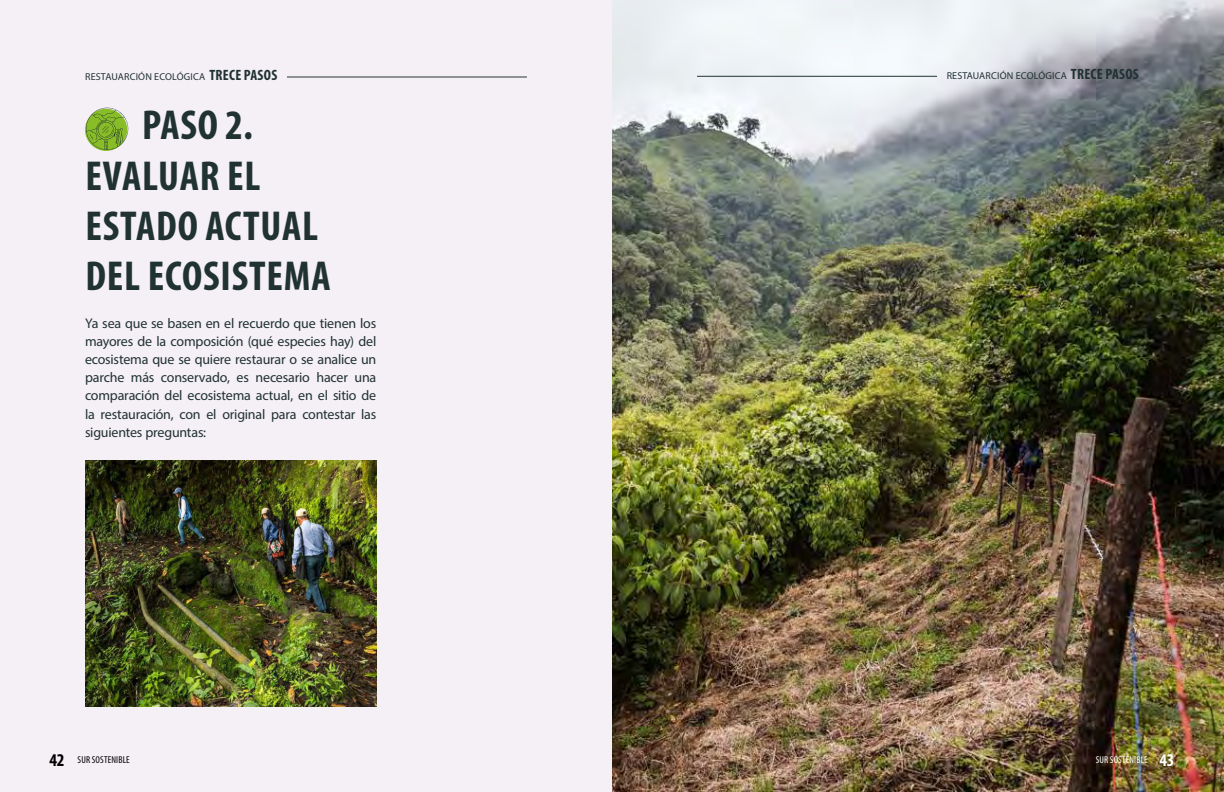
<style>
.page{position:relative;width:1224px;height:792px;background:#f5eff6}
.page>*{position:absolute;margin:0;border:0;box-sizing:border-box;transform-origin:0 0}
.t1{font:700 condensed 42px/50.4px "Myriad Pro";letter-spacing:.02em;color:#203232}
.t2{font:700 condensed 18px "Myriad Pro";color:#000}
.t3{font:14px/18px "Myriad Pro";letter-spacing:-.015em;color:#203232;text-align:justify}
.t4{font:10px "Myriad Pro";letter-spacing:.02em;color:#203232}
.t5{font:condensed 10px "Myriad Pro";letter-spacing:.015em;color:#fff}
.t6{font:condensed 10px "Myriad Pro";letter-spacing:.015em;color:#000}
.s1{font-weight:700;font-stretch:condensed;font-size:15px}
.s2{font-weight:700;font-size:18px}
</style>
<div class="page">
<img style="left:612px;top:0;width:612px;height:792px">
<img style="left:85px;top:460px;width:291px;height:247px">
<hr style="left:287px;top:77px;width:240px;height:1px;background:#283534">
<hr style="left:697px;top:76px;width:240px;height:1px;background:#203232">
<svg style="left:85px;top:109px;width:42px;height:42px"></svg>
<svg style="left:86px;top:108px;width:42px;height:42px"></svg>
<p class="t4" style="left:85px;top:70px;width:194px">RESTAUARCIÓN ECOLÓGICA <span class="s1">TRECE PASOS</span></p>
<h1 class="t1" style="left:85px;top:99px;width:247px;text-indent:57px">PASO 2.<br>EVALUAR EL<br>ESTADO ACTUAL<br>DEL ECOSISTEMA</h1>
<p class="t3" style="left:85px;top:315px;width:293px">Ya sea que se basen en el recuerdo que tienen los mayores de la composición (qué especies hay) del ecosistema que se quiere restaurar o se analice un parche más conservado, es necesario hacer una comparación del ecosistema actual, en el sitio de la restauración, con el original para contestar las siguientes preguntas:</p>
<p class="t4" style="left:947px;top:70px;width:194px">RESTAUARCIÓN ECOLÓGICA <span class="s1">TRECE PASOS</span></p>
<p class="t2" style="left:50px;top:748px;width:16px">42</p>
<p class="t6" style="left:78px;top:753px;width:54px">SUR SOSTENIBLE</p>
<p class="t5" style="left:1096px;top:753px;width:80px">SUR SOSTENIBLE <span class="s2">43</span></p>
</div>
